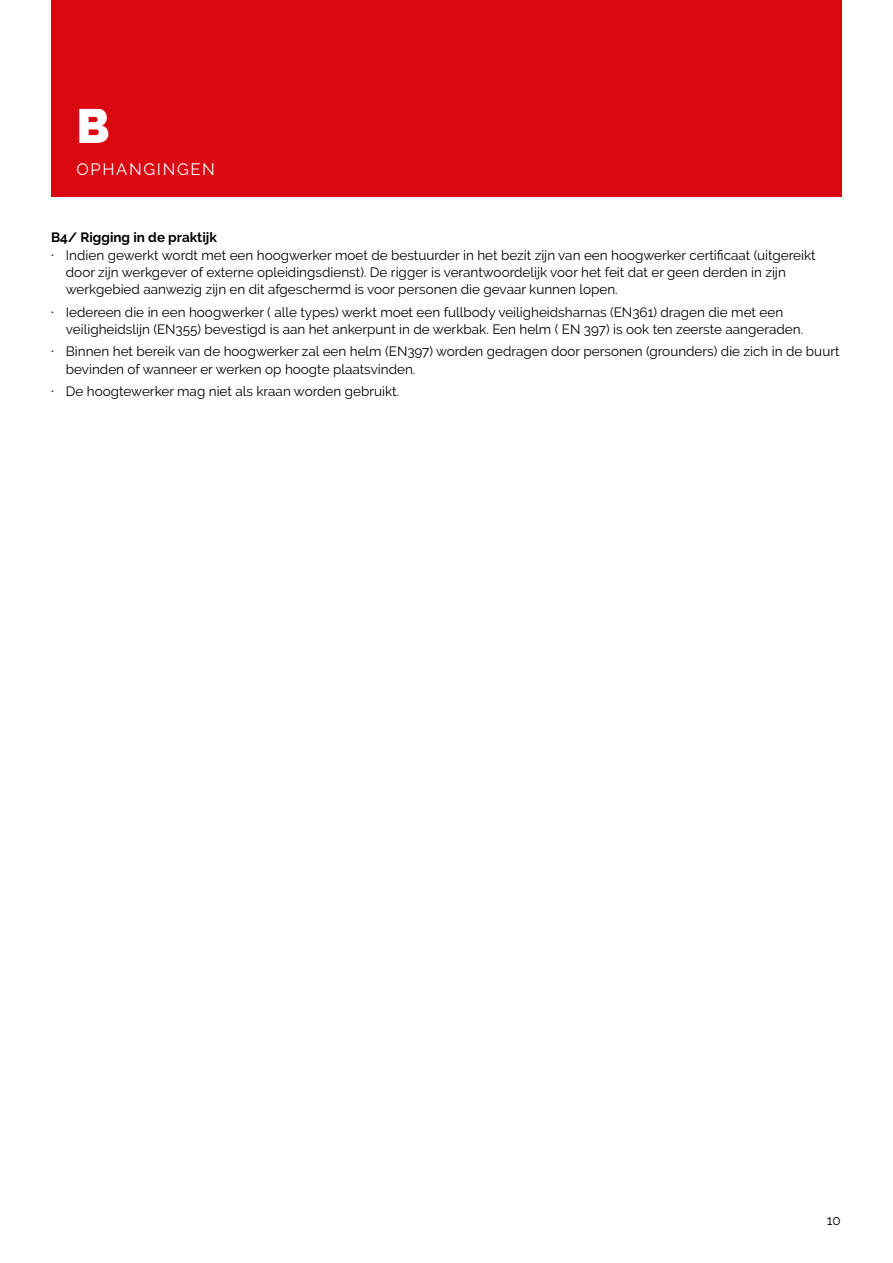
<style>
.page{position:relative;width:893px;height:1263px;background:#fff}
.page>*{position:absolute;margin:0;border:0;box-sizing:border-box;transform-origin:0 0}
.t1{font:900 48px "Raleway";color:#fff}
.t2{font:16.5px "Raleway";letter-spacing:.1em;color:#fff}
.t3{font:13.5px/17.2px "Raleway";color:#000}
.t4{font:700 13.5px "Raleway";color:#000}
.s1{font-family:"DIN2014"}
</style>
<div class="page">
<div style="left:51px;top:0;width:791px;height:196px;background:#db0812"></div>
<h1 class="t1" style="left:77px;top:99px;width:35px">B</h1>
<p class="t2" style="left:77px;top:160px;width:140px">OPHANGINGEN</p>
<p class="t4" style="left:51px;top:230px;width:167px">B4/ Rigging in de praktijk</p>
<p class="t3" style="left:51px;top:246px;width:766px"><span class="s1">∙</span> Indien gewerkt wordt met een hoogwerker moet de bestuurder in het bezit zijn van een hoogwerker certificaat (uitgereikt</p>
<p class="t3" style="left:66px;top:263px;width:721px">door zijn werkgever of externe opleidingsdienst). De rigger is verantwoordelijk voor het feit dat er geen derden in zijn</p>
<p class="t3" style="left:66px;top:281px;width:553px">werkgebied aanwezig zijn en dit afgeschermd is voor personen die gevaar kunnen lopen.</p>
<p class="t3" style="left:66px;top:303px;width:739px;text-indent:-15px"><span class="s1">∙</span> Iedereen die in een hoogwerker ( alle types) werkt moet een fullbody veiligheidsharnas (EN361) dragen die met een veiligheidslijn (EN355) bevestigd is aan het ankerpunt in de werkbak. Een helm ( EN 397) is ook ten zeerste aangeraden.</p>
<p class="t3" style="left:66px;top:343px;width:775px;text-indent:-15px"><span class="s1">∙</span> Binnen het bereik van de hoogwerker zal een helm (EN397) worden gedragen door personen (grounders) die zich in de buurt bevinden of wanneer er werken op hoogte plaatsvinden.</p>
<p class="t3" style="left:51px;top:383px;width:350px"><span class="s1">∙</span> De hoogtewerker mag niet als kraan worden gebruikt.</p>
<p class="t3" style="left:827px;top:1211px;width:16px">10</p>
</div>
